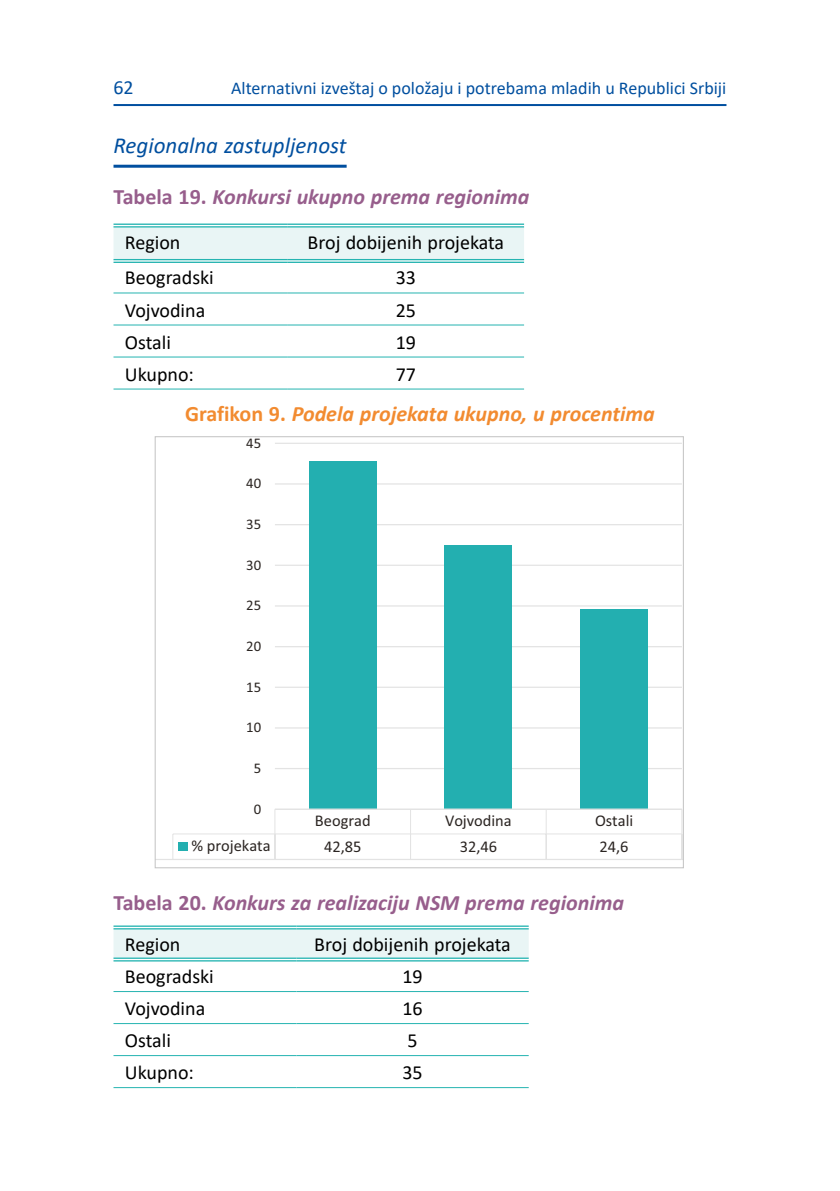
<style>
.page{position:relative;width:840px;height:1191px;background:#fff}
.page>*{position:absolute;margin:0;border:0;box-sizing:border-box;transform-origin:0 0}
.Podnaslov_1{font:italic 23px "Calibri";color:#004f9f}
.Tabela_naslov{font:italic 700 22px "Calibri";color:#975e8c}
.Grafikon_naslov{font:italic 700 22px "Calibri";color:#f28b30}
.Tabela{font:20px "Calibri";color:#000}
.t1{font:20px "Calibri";color:#004f9f}
.t2{font:18px "Calibri";color:#004f9f}
.t3{font:16.4px "Calibri";color:#2b2522}
.t4{font:14.8px "Calibri";color:#2b2522}
.s1{font-style:normal}
</style>
<div class="page">
<hr style="left:113px;top:104px;width:613px;height:2px;background:#004f9f">
<hr style="left:113px;top:165px;width:233px;height:3px;background:#004f9f">
<div style="left:113px;top:226px;width:411px;height:35px;background:#e9f5f5"></div>
<svg style="left:113px;top:260px;width:174px;height:2px"></svg>
<hr style="left:288px;top:259px;width:236px;height:4px;background:#b6e5e4">
<hr style="left:113px;top:292px;width:174px;height:1px;background:#25b4b1">
<hr style="left:288px;top:292px;width:236px;height:1px;background:#25b4b1">
<hr style="left:113px;top:324px;width:174px;height:1px;background:#25b4b1">
<hr style="left:288px;top:324px;width:236px;height:1px;background:#25b4b1">
<hr style="left:113px;top:356px;width:174px;height:1px;background:#25b4b1">
<hr style="left:288px;top:356px;width:236px;height:1px;background:#25b4b1">
<hr style="left:113px;top:388px;width:174px;height:1px;background:#25b4b1">
<hr style="left:288px;top:388px;width:236px;height:1px;background:#25b4b1">
<hr style="left:113px;top:223px;width:174px;height:2px;background:#25b4b1">
<hr style="left:113px;top:226px;width:174px;height:1px;background:#25b4b1">
<hr style="left:288px;top:223px;width:236px;height:2px;background:#25b4b1">
<hr style="left:288px;top:226px;width:236px;height:1px;background:#25b4b1">
<hr style="left:113px;top:259px;width:174px;height:1px;background:#25b4b1">
<hr style="left:113px;top:262px;width:174px;height:1px;background:#25b4b1">
<hr style="left:288px;top:259px;width:236px;height:1px;background:#25b4b1">
<hr style="left:288px;top:262px;width:236px;height:1px;background:#25b4b1">
<div style="left:113px;top:929px;width:415px;height:28px;background:#e9f5f5"></div>
<hr style="left:113px;top:991px;width:183px;height:1px;background:#25b4b1">
<hr style="left:296px;top:991px;width:232px;height:1px;background:#25b4b1">
<hr style="left:113px;top:1023px;width:183px;height:1px;background:#25b4b1">
<hr style="left:296px;top:1023px;width:232px;height:1px;background:#25b4b1">
<hr style="left:113px;top:1055px;width:183px;height:1px;background:#25b4b1">
<hr style="left:296px;top:1055px;width:232px;height:1px;background:#25b4b1">
<hr style="left:113px;top:1087px;width:183px;height:1px;background:#25b4b1">
<hr style="left:296px;top:1087px;width:232px;height:1px;background:#25b4b1">
<hr style="left:113px;top:925px;width:183px;height:2px;background:#25b4b1">
<hr style="left:113px;top:928px;width:183px;height:1px;background:#25b4b1">
<hr style="left:296px;top:925px;width:232px;height:2px;background:#25b4b1">
<hr style="left:296px;top:928px;width:232px;height:1px;background:#25b4b1">
<hr style="left:113px;top:957px;width:183px;height:2px;background:#25b4b1">
<hr style="left:113px;top:960px;width:183px;height:1px;background:#25b4b1">
<hr style="left:296px;top:957px;width:232px;height:2px;background:#25b4b1">
<hr style="left:296px;top:960px;width:232px;height:1px;background:#25b4b1">
<svg style="left:156px;top:443px;width:525px;height:417px"></svg>
<p class="t1" style="left:113px;top:74px;width:22px">62</p>
<p class="t2" style="left:231px;top:76px;width:496px">Alternativni izveštaj o položaju i potrebama mladih u Republici Srbiji</p>
<p class="Podnaslov_1" style="left:113px;top:130px;width:234px">Regionalna zastupljenost</p>
<p class="Tabela_naslov" style="left:113px;top:181px;width:417px"><span class="s1">Tabela 19.</span> Konkursi ukupno prema regionima</p>
<p class="Tabela" style="left:125px;top:228px;width:57px">Region</p>
<p class="Tabela" style="left:307px;top:228px;width:198px">Broj dobijenih projekata</p>
<p class="Tabela" style="left:125px;top:264px;width:90px">Beogradski</p>
<p class="Tabela" style="left:395px;top:264px;width:22px">33</p>
<p class="Tabela" style="left:125px;top:296px;width:82px">Vojvodina</p>
<p class="Tabela" style="left:395px;top:296px;width:22px">25</p>
<p class="Tabela" style="left:125px;top:328px;width:48px">Ostali</p>
<p class="Tabela" style="left:395px;top:328px;width:22px">19</p>
<p class="Tabela" style="left:125px;top:360px;width:71px">Ukupno:</p>
<p class="Tabela" style="left:395px;top:360px;width:22px">77</p>
<p class="Grafikon_naslov" style="left:185px;top:398px;width:471px"><span class="s1">Grafikon 9.</span> Podela projekata ukupno, u procentima</p>
<p class="t4" style="left:246px;top:432px;width:16px">45</p>
<p class="t4" style="left:246px;top:473px;width:16px">40</p>
<p class="t4" style="left:246px;top:514px;width:16px">35</p>
<p class="t4" style="left:246px;top:554px;width:16px">30</p>
<p class="t4" style="left:246px;top:595px;width:16px">25</p>
<p class="t4" style="left:246px;top:635px;width:16px">20</p>
<p class="t4" style="left:246px;top:676px;width:16px">15</p>
<p class="t4" style="left:246px;top:717px;width:16px">10</p>
<p class="t4" style="left:254px;top:757px;width:9px">5</p>
<p class="t4" style="left:254px;top:798px;width:9px">0</p>
<p class="t3" style="left:315px;top:809px;width:57px">Beograd</p>
<p class="t3" style="left:445px;top:809px;width:68px">Vojvodina</p>
<p class="t3" style="left:594px;top:809px;width:40px">Ostali</p>
<p class="t3" style="left:191px;top:834px;width:81px">% projekata</p>
<p class="t3" style="left:324px;top:834px;width:39px">42,85</p>
<p class="t3" style="left:459px;top:834px;width:39px">32,46</p>
<p class="t3" style="left:599px;top:834px;width:31px">24,6</p>
<p class="Tabela_naslov" style="left:113px;top:887px;width:512px"><span class="s1">Tabela 20.</span> Konkurs za realizaciju NSM prema regionima</p>
<p class="Tabela" style="left:125px;top:930px;width:57px">Region</p>
<p class="Tabela" style="left:314px;top:930px;width:198px">Broj dobijenih projekata</p>
<p class="Tabela" style="left:125px;top:962px;width:90px">Beogradski</p>
<p class="Tabela" style="left:402px;top:962px;width:22px">19</p>
<p class="Tabela" style="left:125px;top:994px;width:82px">Vojvodina</p>
<p class="Tabela" style="left:402px;top:994px;width:22px">16</p>
<p class="Tabela" style="left:125px;top:1026px;width:48px">Ostali</p>
<p class="Tabela" style="left:407px;top:1026px;width:12px">5</p>
<p class="Tabela" style="left:125px;top:1058px;width:71px">Ukupno:</p>
<p class="Tabela" style="left:402px;top:1058px;width:22px">35</p>
</div>
